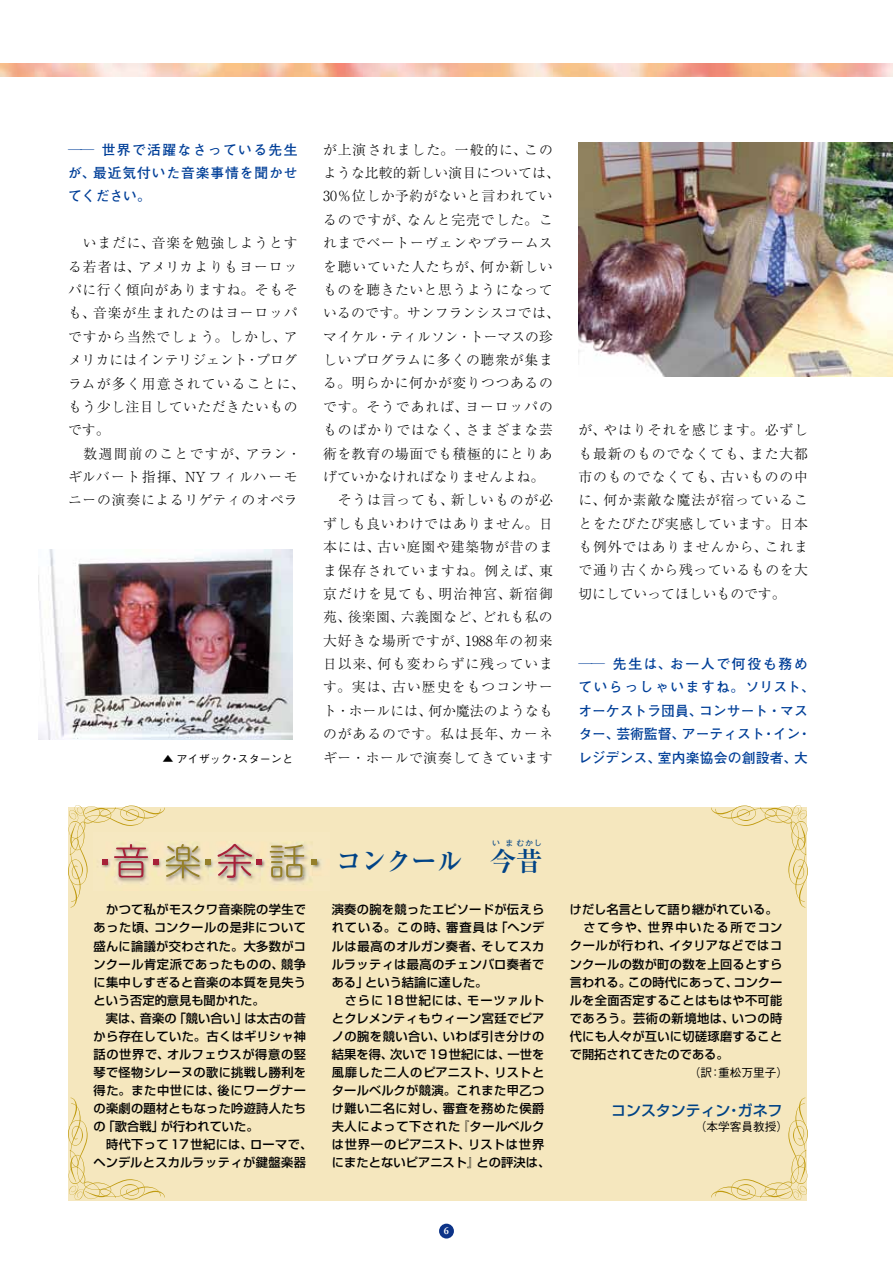
<style>
.page{position:relative;width:893px;height:1263px;background:#fff}
.page>*{position:absolute;margin:0;border:0;box-sizing:border-box;transform-origin:0 0}
.t1{font:700 26.55px "Ryumin Pro";letter-spacing:-.045em;color:#004386}
.t2{font:500 14.85px "Shin Go Pro";color:#004386}
.t3{font:300 13.8px/23.4px "Ryumin Pro";letter-spacing:.045em;color:#000}
.t4{font:700 13.8px/23.4px "Futo Go B101 Pro";color:#003f98}
.t5{font:700 13.8px/23.4px "Futo Go B101 Pro";letter-spacing:.06em;color:#003f98;text-align:justify}
.t6{font:500 12.15px/18px "Shin Go Pro";letter-spacing:.025em;color:#000}
.t7{font:500 11.7px "Gothic BBB Pro";color:#000}
.t8{font:500 11.1px "Gothic BBB Pro";color:#000}
.t9{font:700 10.95px "Garamond";color:#fff}
.t10{font:500 7.95px "Gothic BBB Pro";color:#004386}
</style>
<div class="page">
<div style="left:439px;top:1224px;width:15px;height:14px;background:#0c3388;border-radius:50%"></div>
<img style="left:0;top:64px;width:893px;height:13px">
<div style="left:68px;top:807px;width:739px;height:393px;background:#f5e7be"></div>
<svg style="left:711px;top:805px;width:97px;height:102px"></svg>
<svg style="left:68px;top:1097px;width:97px;height:103px"></svg>
<svg style="left:711px;top:1097px;width:97px;height:103px"></svg>
<img style="left:210px;top:842px;width:111px;height:42px">
<svg style="left:270px;top:844px;width:34px;height:33px"></svg>
<svg style="left:68px;top:805px;width:142px;height:102px"></svg>
<svg style="left:218px;top:844px;width:44px;height:34px"></svg>
<svg style="left:312px;top:859px;width:5px;height:5px"></svg>
<img style="left:578px;top:142px;width:315px;height:234px">
<img style="left:39px;top:549px;width:253px;height:191px">
<p class="t5" style="left:68px;top:136px;width:231px">── 世界で活躍なさっている先生が、最近気付いた音楽事情を聞かせてください。</p>
<p class="t3" style="left:68px;top:230px;width:238px">　いまだに、音楽を勉強しようとする若者は、アメリカよりもヨーロッパに行く傾向がありますね。そもそも、音楽が生まれたのはヨーロッパですから当然でしょう。しかし、アメリカにはインテリジェント・プログラムが多く用意されていることに、もう少し注目していただきたいものです。<br>　数週間前のことですが、アラン・ギルバート指揮、NYフィルハーモニーの演奏によるリゲティのオペラ</p>
<p class="t8" style="left:163px;top:749px;width:132px">▲ アイザック・スターンと</p>
<p class="t3" style="left:323px;top:137px;width:238px">が上演されました。一般的に、このような比較的新しい演目については、<br>30％位しか予約がないと言われているのですが、なんと完売でした。これまでベートーヴェンやブラームスを聴いていた人たちが、何か新しいものを聴きたいと思うようになっているのです。サンフランシスコでは、マイケル・ティルソン・トーマスの珍しいプログラムに多くの聴衆が集まる。明らかに何かが変りつつあるのです。そうであれば、ヨーロッパのものばかりではなく、さまざまな芸術を教育の場面でも積極的にとりあげていかなければなりませんよね。　そうは言っても、新しいものが必ずしも良いわけではありません。日本には、古い庭園や建築物が昔のまま保存されていますね。例えば、東京だけを見ても、明治神宮、新宿御苑、後楽園、六義園など、どれも私の大好きな場所ですが、1988年の初来日以来、何も変わらずに残っています。実は、古い歴史をもつコンサート・ホールには、何か魔法のようなものがあるのです。私は長年、カーネギー・ホールで演奏してきています</p>
<p class="t3" style="left:578px;top:417px;width:231px;text-align:justify">が、やはりそれを感じます。必ずしも最新のものでなくても、また大都市のものでなくても、古いものの中に、何か素敵な魔法が宿っていることをたびたび実感しています。日本も例外ではありませんから、これまで通り古くから残っているものを大切にしていってほしいものです。</p>
<p class="t4" style="left:578px;top:650px;width:238px">── 先生は、お一人で何役も務めていらっしゃいますね。ソリスト、オーケストラ団員、コンサート・マスター、芸術監督、アーティスト・イン・レジデンス、室内楽協会の創設者、大</p>
<p class="t10" style="left:492px;top:836px;width:51px">い まむかし</p>
<h1 class="t1" style="left:336px;top:840px;width:208px">コンクール　今昔</h1>
<p class="t6" style="left:94px;top:899px;width:220px">　かつて私がモスクワ音楽院の学生であった頃、コンクールの是非について盛んに論議が交わされた。大多数がコンクール肯定派であったものの、競争に集中しすぎると音楽の本質を見失うという否定的意見も聞かれた。<br>　実は、音楽の「競い合い」は太古の昔から存在していた。古くはギリシャ神話の世界で、オルフェウスが得意の竪琴で怪物シレーヌの歌に挑戦し勝利を得た。また中世には、後にワーグナーの楽劇の題材ともなった吟遊詩人たちの「歌合戦」が行われていた。<br>　時代下って17世紀には、ローマで、ヘンデルとスカルラッティが鍵盤楽器</p>
<p class="t6" style="left:332px;top:899px;width:220px">演奏の腕を競ったエピソードが伝えられている。この時、審査員は「ヘンデルは最高のオルガン奏者、そしてスカルラッティは最高のチェンバロ奏者である」という結論に達した。<br>　さらに18世紀には、モーツァルトとクレメンティもウィーン宮廷でピアノの腕を競い合い、いわば引き分けの結果を得、次いで19世紀には、一世を風靡した二人のピアニスト、リストとタールベルクが競演。これまた甲乙つけ難い二名に対し、審査を務めた侯爵夫人によって下された『タールベルクは世界一のピアニスト、リストは世界にまたとないピアニスト』との評決は、</p>
<p class="t6" style="left:570px;top:899px;width:214px">けだし名言として語り継がれている。　さて今や、世界中いたる所でコンクールが行われ、イタリアなどではコンクールの数が町の数を上回るとすら言われる。この時代にあって、コンクールを全面否定することはもはや不可能であろう。芸術の新境地は、いつの時代にも人々が互いに切磋琢磨することで開拓されてきたのである。</p>
<p class="t7" style="left:689px;top:1063px;width:101px">（訳：重松万里子）</p>
<p class="t2" style="left:611px;top:1098px;width:173px">コンスタンティン・ガネフ</p>
<p class="t7" style="left:695px;top:1117px;width:95px">（本学客員教授）</p>
<p class="t9" style="left:444px;top:1224px;width:7px">6</p>
</div>
